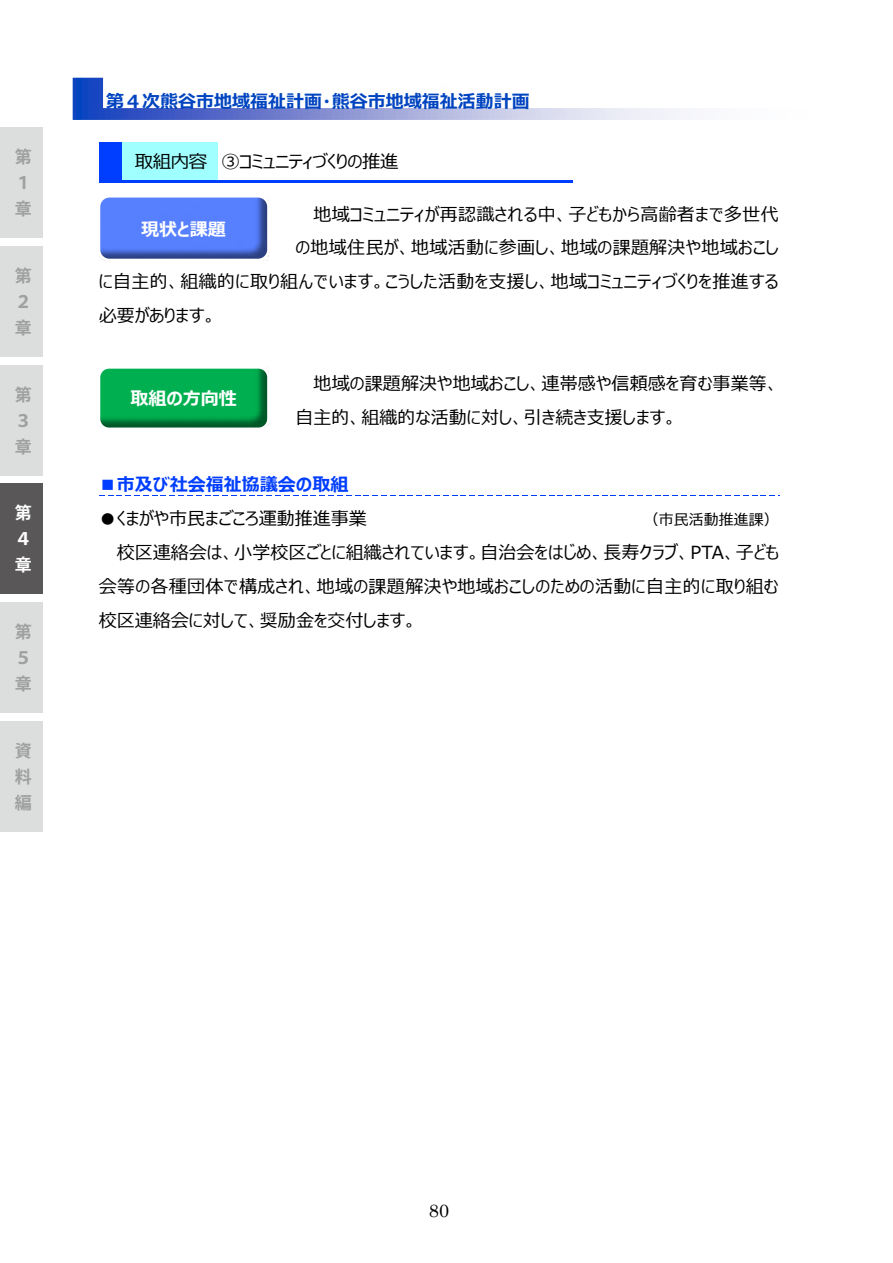
<style>
.page{position:relative;width:893px;height:1263px;background:#fff}
.page>*{position:absolute;margin:0;border:0;box-sizing:border-box;transform-origin:0 0}
.t1{font:18px/33.9px "Meiryo UI";letter-spacing:.015em;color:#000}
.t2{font:700 18px "Meiryo UI";color:#0044c0}
.t3{font:18px "Meiryo UI";letter-spacing:-.025em;color:#000}
.t4{font:700 18px "Meiryo UI";color:#003eff}
.t5{font:700 18px "Meiryo UI";color:#fff}
.t6{font:18px "Century";color:#000}
.t7{font:700 16.95px/26.1px "Koz Go Pr 6 N";color:#9fa0a0}
.t8{font:700 16.95px/26.1px "Koz Go Pr 6 N";color:#fff}
.t9{font:15px "Meiryo UI";color:#000}
</style>
<div class="page">
<img style="left:101px;top:370px;width:165px;height:56px">
<div style="left:97px;top:366px;width:173px;height:64px;border:3px solid #fff;border-radius:10px"></div>
<img style="left:101px;top:199px;width:168px;height:61px">
<div style="left:97px;top:195px;width:173px;height:67px;border:3px solid #fff;border-radius:11px"></div>
<svg style="left:99px;top:495px;width:680px;height:1px"></svg>
<div style="left:100px;top:142px;width:24px;height:41px;background:#003eff"></div>
<div style="left:122px;top:142px;width:96px;height:41px;background:#a0ffff"></div>
<hr style="left:99px;top:181px;width:473px;height:2px;background:#003eff">
<svg style="left:73px;top:78px;width:608px;height:42px"></svg>
<img style="left:95px;top:84px;width:445px;height:33px">
<div style="left:0;top:246px;width:43px;height:111px;background:#dcdddd"></div>
<div style="left:0;top:365px;width:43px;height:110px;background:#dcdddd"></div>
<div style="left:0;top:603px;width:43px;height:110px;background:#dcdddd"></div>
<div style="left:0;top:721px;width:43px;height:110px;background:#dcdddd"></div>
<div style="left:0;top:484px;width:43px;height:110px;background:#595757"></div>
<div style="left:0;top:128px;width:43px;height:110px;background:#dcdddd"></div>
<p class="t7" style="left:15px;top:144px;width:18px">第<br>１章</p>
<p class="t7" style="left:15px;top:263px;width:18px">第<br>２章</p>
<p class="t7" style="left:15px;top:382px;width:18px">第<br>３章</p>
<p class="t8" style="left:15px;top:500px;width:18px">第<br>４章</p>
<p class="t7" style="left:15px;top:619px;width:18px">第<br>５章</p>
<p class="t7" style="left:15px;top:738px;width:18px;text-align:justify">資料編</p>
<p class="t2" style="left:106px;top:89px;width:425px">第４次熊谷市地域福祉計画・熊谷市地域福祉活動計画</p>
<p class="t3" style="left:135px;top:149px;width:265px">取組内容 ③コミュニティづくりの推進</p>
<p class="t1" style="left:314px;top:198px;width:467px">地域コミュニティが再認識される中、子どもから高齢者まで多世代</p>
<p class="t1" style="left:296px;top:232px;width:485px">の地域住民が、地域活動に参画し、地域の課題解決や地域おこし</p>
<p class="t1" style="left:99px;top:266px;width:681px">に自主的、組織的に取り組んでいます。こうした活動を支援し、地域コミュニティづくりを推進する</p>
<p class="t1" style="left:99px;top:300px;width:119px">必要があります。</p>
<p class="t5" style="left:141px;top:216px;width:86px">現状と課題</p>
<p class="t5" style="left:130px;top:386px;width:108px">取組の方向性</p>
<p class="t1" style="left:296px;top:367px;width:485px;text-indent:18px">地域の課題解決や地域おこし、連帯感や信頼感を育む事業等、自主的、組織的な活動に対し、引き続き支援します。</p>
<p class="t4" style="left:99px;top:472px;width:251px">■市及び社会福祉協議会の取組</p>
<p class="t1" style="left:99px;top:502px;width:270px">●くまがや市民まごころ運動推進事業</p>
<p class="t9" style="left:644px;top:509px;width:136px">（市民活動推進課）</p>
<p class="t1" style="left:99px;top:536px;width:682px;text-align:justify;text-indent:18px">校区連絡会は、小学校区ごとに組織されています。自治会をはじめ、長寿クラブ、PTA、子ども会等の各種団体で構成され、地域の課題解決や地域おこしのための活動に自主的に取り組む校区連絡会に対して、奨励金を交付します。</p>
<p class="t6" style="left:429px;top:1195px;width:22px">80</p>
</div>
